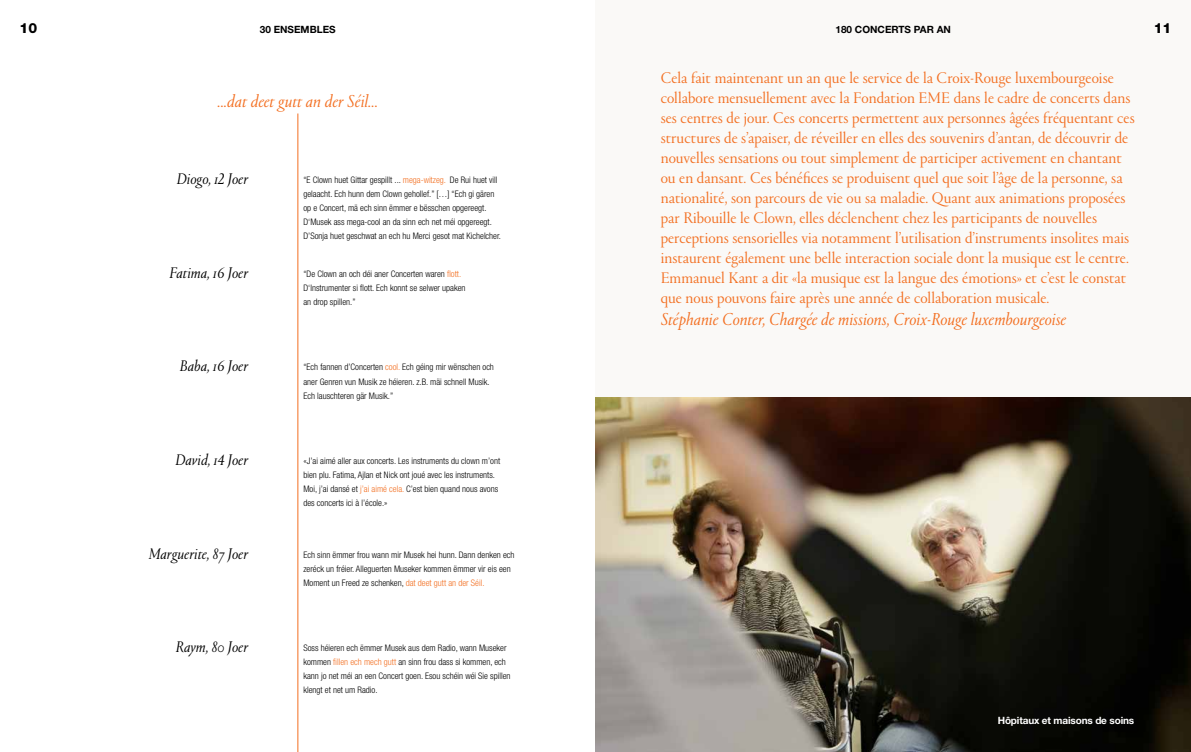
<style>
.page{position:relative;width:1191px;height:752px;background:#fff}
.page>*{position:absolute;margin:0;border:0;box-sizing:border-box;transform-origin:0 0}
.t1{font:italic 300 18px "Portrait";color:#f36f21}
.t2{font:300 16px/20px "Portrait";color:#f36f21}
.t3{font:italic 300 16px "Portrait";color:#000}
.t4{font:800 14px "Helvetica Neue LT Std";color:#000}
.t5{font:700 10px "Helvetica Neue LT Std";color:#000}
.t6{font:700 10px "Helvetica Neue LT Std";letter-spacing:-.015em;color:#fff}
.t7{font:300 condensed 9px/14px "Helvetica Neue LT Std";color:#000}
.s1{color:#f36f21}
</style>
<div class="page">
<div style="left:595px;top:0;width:596px;height:751px;background:#faf9f7"></div>
<img style="left:595px;top:397px;width:596px;height:354px">
<hr style="left:298px;top:113px;width:1px;height:638px;background:#f36f21">
<h3 class="t4" style="left:20px;top:20px;width:19px">10</h3>
<p class="t5" style="left:835px;top:24px;width:117px">180 CONCERTS PAR AN</p>
<h3 class="t4" style="left:1153px;top:20px;width:19px">11</h3>
<p class="t5" style="left:260px;top:24px;width:77px">30 ENSEMBLES</p>
<h1 class="t1" style="left:217px;top:89px;width:162px">...dat deet gutt an der Séil...</h1>
<h2 class="t3" style="left:177px;top:168px;width:73px">Diogo, 12 Joer</h2>
<p class="t7" style="left:303px;top:173px;width:199px">“E Clown huet Gittar gespillt ... <span class="s1">mega-witzeg.</span> De Rui huet vill gelaacht. Ech hunn dem Clown gehollef.” […] “Ech gi gären op e Concert, mä ech sinn ëmmer e bësschen opgereegt.<br>D‘Musek ass mega-cool an da sinn ech net méi opgereegt.<br>D’Sonja huet geschwat an ech hu Merci gesot mat Kichelcher.</p>
<h2 class="t3" style="left:169px;top:261px;width:80px">Fatima, 16 Joer</h2>
<p class="t7" style="left:303px;top:266px;width:164px">“De Clown an och déi aner Concerten waren <span class="s1">flott.<br></span>D‘Instrumenter si flott. Ech konnt se selwer upaken an drop spillen.”</p>
<h2 class="t3" style="left:180px;top:355px;width:70px">Baba, 16 Joer</h2>
<p class="t7" style="left:303px;top:360px;width:192px">“Ech fannen d’Concerten <span class="s1">cool.</span> Ech géing mir wënschen och aner Genren vun Musik ze héieren. z.B. mäi schnell Musik.<br>Ech lauschteren gär Musik.”</p>
<h2 class="t3" style="left:175px;top:449px;width:74px">David, 14 Joer</h2>
<p class="t7" style="left:303px;top:453px;width:198px">«J’ai aimé aller aux concerts. Les instruments du clown m’ont bien plu. Fatima, Ajlan et Nick ont joué avec les instruments.<br>Moi, j’ai dansé et <span class="s1">j’ai aimé cela.</span> C’est bien quand nous avons des concerts ici à l’école.»</p>
<h2 class="t3" style="left:149px;top:542px;width:101px">Marguerite, 87 Joer</h2>
<p class="t7" style="left:303px;top:547px;width:213px">Ech sinn ëmmer frou wann mir Musek hei hunn. Dann denken ech zeréck un fréier. Alleguerten Museker kommen ëmmer vir eis een<br>Moment un Freed ze schenken, <span class="s1">dat deet gutt an der Séil.</span></p>
<h2 class="t3" style="left:176px;top:636px;width:74px">Raym, 80 Joer</h2>
<p class="t7" style="left:303px;top:640px;width:209px">Soss héieren ech ëmmer Musek aus dem Radio, wann Museker kommen <span class="s1">fillen ech mech gutt</span> an sinn frou dass si kommen, ech kann jo net méi an een Concert goen. Esou schéin wéi Sie spillen klengt et net um Radio.</p>
<p class="t2" style="left:660px;top:67px;width:475px">Cela fait maintenant un an que le service de la Croix-Rouge luxembourgeoise collabore mensuellement avec la Fondation EME dans le cadre de concerts dans ses centres de jour. Ces concerts permettent aux personnes âgées fréquentant ces structures de s’apaiser, de réveiller en elles des souvenirs d’antan, de découvrir de nouvelles sensations ou tout simplement de participer activement en chantant ou en dansant. Ces bénéfices se produisent quel que soit l’âge de la personne, sa nationalité, son parcours de vie ou sa maladie. Quant aux animations proposées par Ribouille le Clown, elles déclenchent chez les participants de nouvelles perceptions sensorielles via notamment l’utilisation d’instruments insolites mais instaurent également une belle interaction sociale dont la musique est le centre.<br>Emmanuel Kant a dit «la musique est la langue des émotions» et c’est le constat que nous pouvons faire après une année de collaboration musicale.</p>
<h1 class="t1" style="left:660px;top:307px;width:407px">Stéphanie Conter, Chargée de missions, Croix-Rouge luxembourgeoise</h1>
<p class="t6" style="left:997px;top:714px;width:138px">Hôpitaux et maisons de soins</p>
</div>
